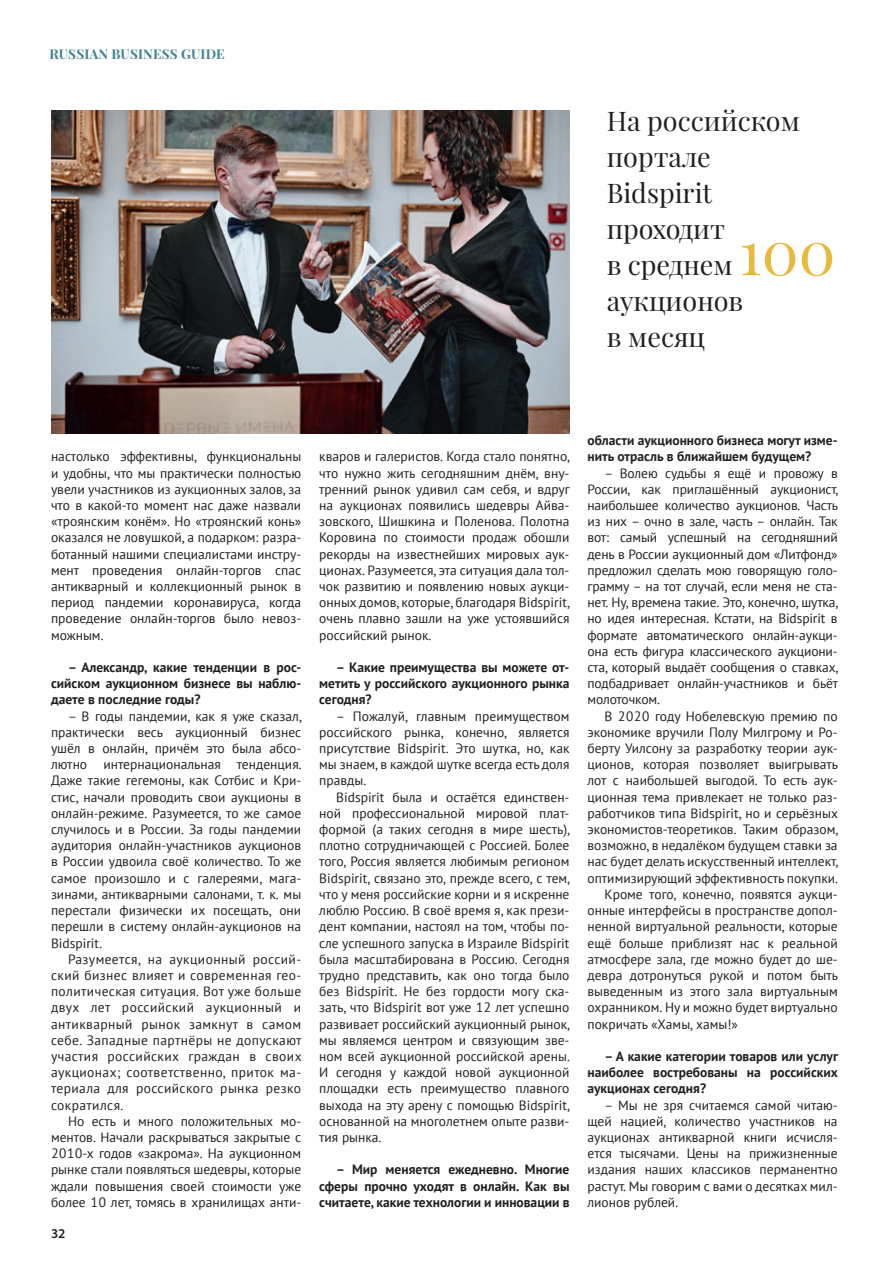
<style>
.page{position:relative;width:893px;height:1263px;background:#fff}
.page>*{position:absolute;margin:0;border:0;box-sizing:border-box;transform-origin:0 0}
.t1{font:61.5px "Playfair Display";color:#ebb93a}
.t2{font:27px/36px "Playfair Display";color:#231f20}
.t3{font:13.5px/16.2px "PT Sans";color:#231f20;text-align:justify}
.t4{font:700 13.5px/16.2px "PT Sans";color:#231f20;text-align:justify}
.t5{font:700 13.5px "Playfair Display";letter-spacing:.01em;color:#438293}
.t6{font:600 13.5px "Myriad Pro";color:#231f20}
</style>
<div class="page">
<img style="left:51px;top:111px;width:518px;height:323px">
<p class="t5" style="left:49px;top:45px;width:177px">RUSSIAN BUSINESS GUIDE</p>
<p class="t2" style="left:607px;top:103px;width:195px">На российском портале</p>
<p class="t2" style="left:607px;top:175px;width:120px">Bidspirit проходит</p>
<p class="t2" style="left:607px;top:247px;width:127px">в среднем</p>
<p class="t1" style="left:739px;top:214px;width:98px">100</p>
<p class="t2" style="left:607px;top:283px;width:138px">аукционов</p>
<p class="t2" style="left:607px;top:319px;width:100px">в месяц</p>
<p class="t3" style="left:51px;top:448px;width:252px">настолько эффективны, функциональны и удобны, что мы практически полностью увели участников из аукционных залов, за что в какой-то момент нас даже назвали «троянским конём». Но «троянский конь» оказался не ловушкой, а подарком: разра&shy;ботанный нашими специалистами инстру&shy;мент проведения онлайн-торгов спас антикварный и коллекционный рынок в период пандемии коронавируса, когда проведение онлайн-торгов было невоз&shy;можным.</p>
<p class="t4" style="left:51px;top:659px;width:252px;text-indent:17px">– Александр, какие тенденции в рос&shy;сийском аукционном бизнесе вы наблю&shy;даете в последние годы?</p>
<p class="t3" style="left:51px;top:707px;width:252px;text-indent:17px">– В годы пандемии, как я уже сказал, практически весь аукционный бизнес ушёл в онлайн, причём это была абсо&shy;лютно интернациональная тенденция.<br>Даже такие гегемоны, как Сотбис и Кри&shy;стис, начали проводить свои аукционы в онлайн-режиме. Разумеется, то же самое случилось и в России. За годы пандемии аудитория онлайн-участников аукционов в России удвоила своё количество. То же самое произошло и с галереями, мага&shy;зинами, антикварными салонами, т. к. мы перестали физически их посещать, они перешли в систему онлайн-аукционов на Bidspirit.</p>
<p class="t3" style="left:51px;top:950px;width:252px;text-indent:17px">Разумеется, на аукционный россий&shy;ский бизнес влияет и современная гео&shy;политическая ситуация. Вот уже больше двух лет российский аукционный и антикварный рынок замкнут в самом себе. Западные партнёры не допускают участия российских граждан в своих аукционах; соответственно, приток ма&shy;териала для российского рынка резко сократился.</p>
<p class="t3" style="left:51px;top:1112px;width:252px;text-indent:17px">Но есть и много положительных мо&shy;ментов. Начали раскрываться закрытые с 2010-х годов «закрома». На аукционном рынке стали появляться шедевры, которые ждали повышения своей стоимости уже более 10 лет, томясь в хранилищах анти-</p>
<p class="t6" style="left:51px;top:1224px;width:16px">32</p>
<p class="t3" style="left:319px;top:448px;width:252px">кваров и галеристов. Когда стало понятно, что нужно жить сегодняшним днём, вну&shy;тренний рынок удивил сам себя, и вдруг на аукционах появились шедевры Айва&shy;зовского, Шишкина и Поленова. Полотна Коровина по стоимости продаж обошли рекорды на известнейших мировых аук&shy;ционах. Разумеется, эта ситуация дала тол&shy;чок развитию и появлению новых аукци&shy;онных домов, которые, благодаря Bidspirit, очень плавно зашли на уже устоявшийся российский рынок.</p>
<p class="t4" style="left:319px;top:659px;width:252px;text-indent:17px">– Какие преимущества вы можете от&shy;метить у российского аукционного рынка сегодня?</p>
<p class="t3" style="left:319px;top:707px;width:252px;text-indent:17px">– Пожалуй, главным преимуществом российского рынка, конечно, является присутствие Bidspirit. Это шутка, но, как мы знаем, в каждой шутке всегда есть доля правды.</p>
<p class="t3" style="left:319px;top:788px;width:252px;text-indent:17px">Bidspirit была и остаётся единствен&shy;ной профессиональной мировой плат&shy;формой (а таких сегодня в мире шесть), плотно сотрудничающей с Россией. Более того, Россия является любимым регионом Bidspirit, связано это, прежде всего, с тем, что у меня российские корни и я искренне люблю Россию. В своё время я, как прези&shy;дент компании, настоял на том, чтобы по&shy;сле успешного запуска в Израиле Bidspirit была масштабирована в Россию. Сегодня трудно представить, как оно тогда было без Bidspirit. Не без гордости могу ска&shy;зать, что Bidspirit вот уже 12 лет успешно развивает российский аукционный рынок, мы являемся центром и связующим зве&shy;ном всей аукционной российской арены.<br>И сегодня у каждой новой аукционной площадки есть преимущество плавного выхода на эту арену с помощью Bidspirit, основанной на многолетнем опыте разви&shy;тия рынка.</p>
<p class="t4" style="left:319px;top:1161px;width:252px;text-indent:17px">– Мир меняется ежедневно. Многие сферы прочно уходят в онлайн. Как вы считаете, какие технологии и инновации в</p>
<p class="t4" style="left:587px;top:432px;width:252px">области аукционного бизнеса могут изме&shy;нить отрасль в ближайшем будущем?</p>
<p class="t3" style="left:587px;top:464px;width:252px;text-indent:17px">– Волею судьбы я ещё и провожу в России, как приглашённый аукционист, наибольшее количество аукционов. Часть из них – очно в зале, часть – онлайн. Так вот: самый успешный на сегодняшний день в России аукционный дом «Литфонд» предложил сделать мою говорящую голо&shy;грамму – на тот случай, если меня не ста&shy;нет. Ну, времена такие. Это, конечно, шутка, но идея интересная. Кстати, на Bidspirit в формате автоматического онлайн-аукци&shy;она есть фигура классического аукциони&shy;ста, который выдаёт сообщения о ставках, подбадривает онлайн-участников и бьёт молоточком.</p>
<p class="t3" style="left:587px;top:707px;width:252px;text-indent:17px">В 2020 году Нобелевскую премию по экономике вручили Полу Милгрому и Ро&shy;берту Уилсону за разработку теории аук&shy;ционов, которая позволяет выигрывать лот с наибольшей выгодой. То есть аук&shy;ционная тема привлекает не только раз&shy;работчиков типа Bidspirit, но и серьёзных экономистов-теоретиков. Таким образом, возможно, в недалёком будущем ставки за нас будет делать искусственный интеллект, оптимизирующий эффективность покупки.</p>
<p class="t3" style="left:587px;top:886px;width:252px;text-indent:17px">Кроме того, конечно, появятся аукци&shy;онные интерфейсы в пространстве допол&shy;ненной виртуальной реальности, которые ещё больше приблизят нас к реальной атмосфере зала, где можно будет до ше&shy;девра дотронуться рукой и потом быть выведенным из этого зала виртуальным охранником. Ну и можно будет виртуально покричать «Хамы, хамы!»</p>
<p class="t4" style="left:587px;top:1048px;width:252px;text-indent:17px">– А какие категории товаров или услуг наиболее востребованы на российских аукционах сегодня?</p>
<p class="t3" style="left:587px;top:1096px;width:252px;text-indent:17px">– Мы не зря считаемся самой читаю&shy;щей нацией, количество участников на аукционах антикварной книги исчисля&shy;ется тысячами. Цены на прижизненные издания наших классиков перманентно растут. Мы говорим с вами о десятках мил&shy;лионов рублей.</p>
</div>
